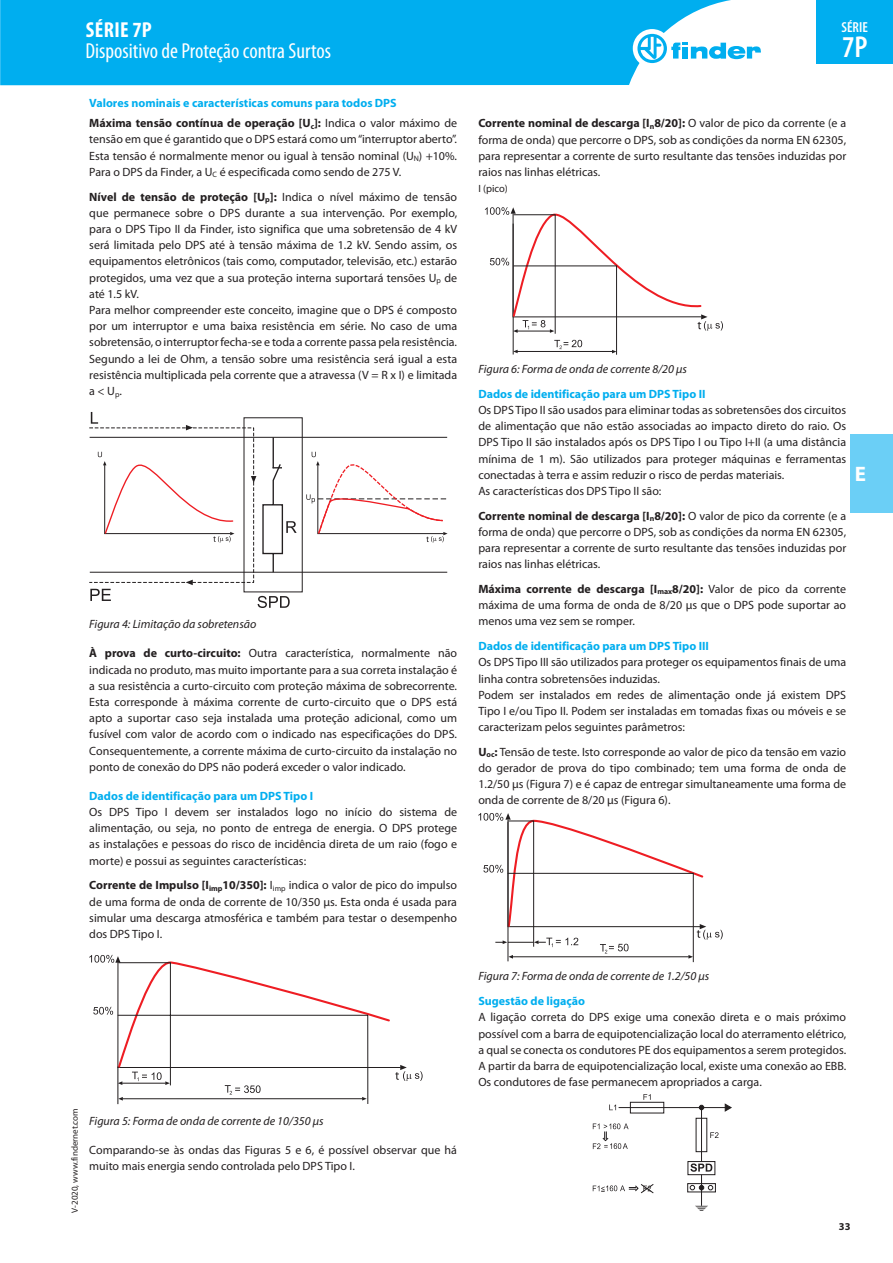
<style>
.page{position:relative;width:893px;height:1263px;background:#fff}
.page>*{position:absolute;margin:0;border:0;box-sizing:border-box;transform-origin:0 0}
.t1{font:600 condensed 30.3px "Myriad Pro";color:#fff}
.t2{font:condensed 21.75px "Myriad Pro";color:#fff}
.t3{font:700 condensed 21.75px "Myriad Pro";letter-spacing:.02em;color:#fff}
.t4{font:700 21px "Myriad Pro";color:#fff}
.t5{font:600 condensed 14.55px "Myriad Pro";color:#fff}
.t6{font:12px/16.2px "Myriad Pro";color:#231f20;text-align:justify}
.t7{font:700 12px/20.4px "Myriad Pro";color:#00aeef}
.t8{font:italic 12px "Myriad Pro";color:#231f20}
.t9{font:10.5px "Myriad Pro";color:#231f20}
.t10{font:700 10.5px "Myriad Pro";color:#231f20}
.t11{font:9px "Myriad Pro";color:#231f20}
.s1{color:#231f20}
.s2{font-weight:400;color:#231f20}
.s3{font-weight:700}
</style>
<div class="page">
<hr style="left:90px;top:437px;width:357px;height:1px;background:#231f20">
<hr style="left:90px;top:572px;width:357px;height:1px;background:#231f20">
<svg style="left:186px;top:425px;width:7px;height:5px"></svg>
<svg style="left:186px;top:580px;width:7px;height:5px"></svg>
<svg style="left:251px;top:476px;width:5px;height:7px"></svg>
<svg style="left:91px;top:412px;width:7px;height:12px"></svg>
<svg style="left:258px;top:596px;width:32px;height:12px"></svg>
<svg style="left:98px;top:452px;width:136px;height:90px"></svg>
<svg style="left:306px;top:452px;width:142px;height:90px"></svg>
<svg style="left:90px;top:589px;width:21px;height:12px"></svg>
<svg style="left:262px;top:436px;width:35px;height:137px"></svg>
<svg style="left:89px;top:955px;width:334px;height:149px"></svg>
<svg style="left:484px;top:207px;width:239px;height:148px"></svg>
<svg style="left:478px;top:813px;width:245px;height:149px"></svg>
<hr style="left:508px;top:822px;width:1px;height:139px;background:#231f20">
<svg style="left:609px;top:1104px;width:7px;height:6px"></svg>
<hr style="left:619px;top:1107px;width:107px;height:1px;background:#231f20">
<svg style="left:724px;top:1103px;width:8px;height:9px"></svg>
<div style="left:630px;top:1102px;width:34px;height:11px;border:1px solid #231f20"></div>
<svg style="left:643px;top:1094px;width:8px;height:6px"></svg>
<hr style="left:701px;top:1107px;width:1px;height:80px;background:#231f20">
<div style="left:687px;top:1161px;width:28px;height:14px;background:#fff;border:1px solid #231f20"></div>
<svg style="left:690px;top:1163px;width:22px;height:9px"></svg>
<svg style="left:710px;top:1132px;width:8px;height:6px"></svg>
<div style="left:687px;top:1183px;width:29px;height:9px;border:1px solid #231f20"></div>
<svg style="left:699px;top:1105px;width:5px;height:5px"></svg>
<svg style="left:690px;top:1180px;width:23px;height:31px"></svg>
<svg style="left:593px;top:1184px;width:61px;height:9px"></svg>
<svg style="left:593px;top:1123px;width:36px;height:26px"></svg>
<div style="left:850px;top:434px;width:43px;height:78px;background:#6bcff6"></div>
<div style="left:0;top:0;width:731px;height:85px;background:#00aeef"></div>
<div style="left:633px;top:29px;width:38px;height:39px;background:#fff;border-radius:50%"></div>
<svg style="left:637px;top:34px;width:124px;height:29px"></svg>
<div style="left:816px;top:0;width:77px;height:64px;background:#00aeef"></div>
<h2 class="t3" style="left:86px;top:17px;width:68px">SÉRIE 7P</h2>
<h2 class="t2" style="left:85px;top:38px;width:247px">Dispositivo de Proteção contra Surtos</h2>
<p class="t7" style="left:89px;top:92px;width:369px">Valores nominais e características comuns para todos DPS<br><span class="s1">Máxima tensão contínua de operação [U</span><sub>c</sub><span class="s1">]:</span> <span class="s2">Indica o valor máximo de</span></p>
<p class="t6" style="left:89px;top:131px;width:369px">tensão em que é garantido que o DPS estará como um “interruptor aberto”.<br>Esta tensão é normalmente menor ou igual à tensão nominal (U<sub>N</sub>) +10%.<br>Para o DPS da Finder, a U<sub>C</sub> é especificada como sendo de 275 V.</p>
<p class="t6" style="left:89px;top:188px;width:369px;text-align:left"><span class="s3">Nível de tensão de proteção [U</span><sub>p</sub><span class="s3">]:</span> Indica o nível máximo de tensão que permanece sobre o DPS durante a sua intervenção. Por exemplo, para o DPS Tipo II da Finder, isto significa que uma sobretensão de 4 kV será limitada pelo DPS até à tensão máxima de 1.2 kV. Sendo assim, os equipamentos eletrônicos (tais como, computador, televisão, etc.) estarão protegidos, uma vez que a sua proteção interna suportará tensões U<sub>p</sub> de até 1.5 kV.<br>Para melhor compreender este conceito, imagine que o DPS é composto por um interruptor e uma baixa resistência em série. No caso de uma sobretensão, o interruptor fecha-se e toda a corrente passa pela resistência.<br>Segundo a lei de Ohm, a tensão sobre uma resistência será igual a esta resistência multiplicada pela corrente que a atravessa (V = R x I) e limitada a &lt; U<sub>p</sub>.</p>
<p class="t8" style="left:89px;top:617px;width:169px">Figura 4: Limitação da sobretensão</p>
<p class="t6" style="left:89px;top:645px;width:369px"><span class="s3">À prova de curto-circuito:</span> Outra característica, normalmente não indicada no produto, mas muito importante para a sua correta instalação é a sua resistência a curto-circuito com proteção máxima de sobrecorrente.<br>Esta corresponde à máxima corrente de curto-circuito que o DPS está apto a suportar caso seja instalada uma proteção adicional, como um fusível com valor de acordo com o indicado nas especificações do DPS.<br>Consequentemente, a corrente máxima de curto-circuito da instalação no ponto de conexão do DPS não poderá exceder o valor indicado.</p>
<p class="t7" style="left:89px;top:785px;width:225px">Dados de identificação para um DPS Tipo I</p>
<p class="t6" style="left:89px;top:804px;width:369px">Os DPS Tipo I devem ser instalados logo no início do sistema de alimentação, ou seja, no ponto de entrega de energia. O DPS protege as instalações e pessoas do risco de incidência direta de um raio (fogo e morte) e possui as seguintes características:</p>
<p class="t6" style="left:89px;top:877px;width:369px"><span class="s3">Corrente de Impulso [I</span><sub>imp</sub><span class="s3">10/350]:</span> I<sub>imp</sub> indica o valor de pico do impulso de uma forma de onda de corrente de 10/350 μs. Esta onda é usada para simular uma descarga atmosférica e também para testar o desempenho dos DPS Tipo I.</p>
<p class="t11" style="left:69px;top:1213px;width:106px;rotate:-90deg">V-2020, www.findernet.com</p>
<p class="t8" style="left:89px;top:1113px;width:236px">Figura 5: Forma de onda de corrente de 10/350 μs</p>
<p class="t6" style="left:89px;top:1141px;width:369px">Comparando-se às ondas das Figuras 5 e 6, é possível observar que há muito mais energia sendo controlada pelo DPS Tipo I.</p>
<p class="t5" style="left:842px;top:19px;width:28px">SÉRIE</p>
<h1 class="t1" style="left:842px;top:30px;width:27px">7P</h1>
<p class="t6" style="left:478px;top:115px;width:369px"><span class="s3">Corrente nominal de descarga [I</span><sub>n</sub><span class="s3">8/20]:</span> O valor de pico da corrente (e a forma de onda) que percorre o DPS, sob as condições da norma EN 62305, para representar a corrente de surto resultante das tensões induzidas por raios nas linhas elétricas.</p>
<p class="t9" style="left:478px;top:182px;width:31px">I (pico)</p>
<p class="t8" style="left:478px;top:362px;width:210px">Figura 6: Forma de onda de corrente 8/20 μs</p>
<p class="t7" style="left:478px;top:383px;width:229px">Dados de identificação para um DPS Tipo II</p>
<p class="t6" style="left:478px;top:402px;width:369px;text-align:left">Os DPS Tipo II são usados para eliminar todas as sobretensões dos circuitos de alimentação que não estão associadas ao impacto direto do raio. Os DPS Tipo II são instalados após os DPS Tipo I ou Tipo I+II (a uma distância mínima de 1 m). São utilizados para proteger máquinas e ferramentas conectadas à terra e assim reduzir o risco de perdas materiais.<br>As características dos DPS Tipo II são:</p>
<p class="t6" style="left:478px;top:507px;width:369px"><span class="s3">Corrente nominal de descarga [I</span><sub>n</sub><span class="s3">8/20]:</span> O valor de pico da corrente (e a forma de onda) que percorre o DPS, sob as condições da norma EN 62305, para representar a corrente de surto resultante das tensões induzidas por raios nas linhas elétricas.</p>
<p class="t6" style="left:478px;top:581px;width:369px"><span class="s3">Máxima corrente de descarga [I</span><sub>max</sub><span class="s3">8/20]:</span> Valor de pico da corrente máxima de uma forma de onda de 8/20 μs que o DPS pode suportar ao menos uma vez sem se romper.</p>
<p class="t7" style="left:478px;top:635px;width:232px">Dados de identificação para um DPS Tipo III</p>
<p class="t6" style="left:478px;top:654px;width:369px;text-align:left">Os DPS Tipo III são utilizados para proteger os equipamentos finais de uma linha contra sobretensões induzidas.<br>Podem ser instalados em redes de alimentação onde já existem DPS Tipo I e/ou Tipo II. Podem ser instaladas em tomadas fixas ou móveis e se caracterizam pelos seguintes parâmetros:</p>
<p class="t6" style="left:478px;top:743px;width:369px"><span class="s3">U</span><sub>oc</sub><span class="s3">:</span> Tensão de teste. Isto corresponde ao valor de pico da tensão em vazio do gerador de prova do tipo combinado; tem uma forma de onda de 1.2/50 μs (Figura 7) e é capaz de entregar simultaneamente uma forma de onda de corrente de 8/20 μs (Figura 6).</p>
<h3 class="t4" style="left:855px;top:460px;width:13px">E</h3>
<p class="t8" style="left:478px;top:969px;width:232px">Figura 7: Forma de onda de corrente de 1.2/50 μs</p>
<p class="t7" style="left:478px;top:990px;width:108px">Sugestão de ligação</p>
<p class="t6" style="left:478px;top:1009px;width:369px">A ligação correta do DPS exige uma conexão direta e o mais próximo possível com a barra de equipotencialização local do aterramento elétrico, a qual se conecta os condutores PE dos equipamentos a serem protegidos.<br>A partir da barra de equipotencialização local, existe uma conexão ao EBB.<br>Os condutores de fase permanecem apropriados a carga.</p>
<p class="t10" style="left:839px;top:1219px;width:13px">33</p>
</div>
